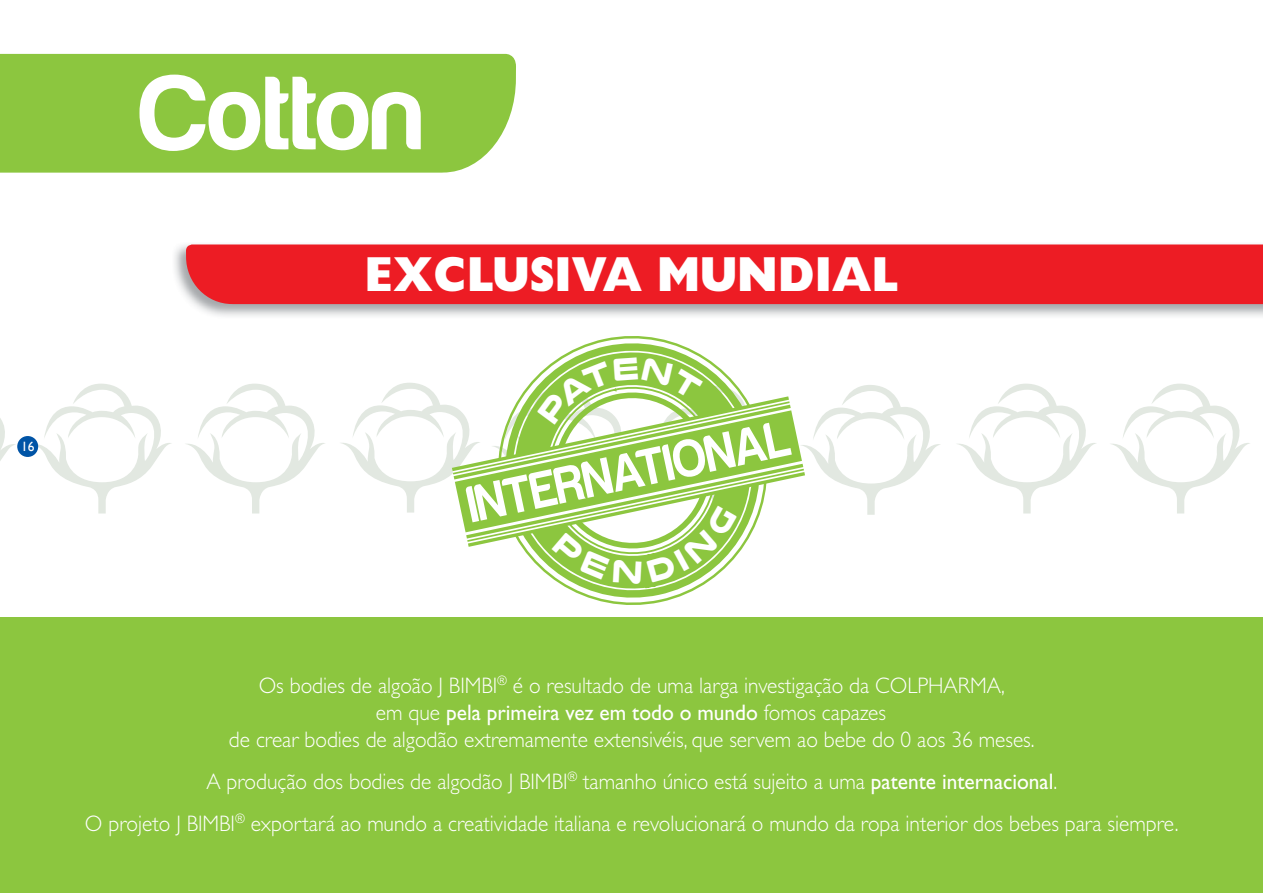
<style>
.page{position:relative;width:1263px;height:893px;background:#fff}
.page>*{position:absolute;margin:0;border:0;box-sizing:border-box;transform-origin:0 0}
.t1{font:108px "Harabara";letter-spacing:.01em;color:#fff}
.t2{font:53.25px "Harabara";color:#fff;scale:.9 1}
.t3{font:800 49.5px "Gill Sans Std";letter-spacing:-.005em;color:#fff;scale:.9 1}
.t4{font:300 22.5px/27px "Gill Sans Std";color:#fff;text-align:center;scale:.95 1}
.t5{font:13.5px "Gill Sans";color:#fff}
.s1{font-weight:400}
</style>
<div class="page">
<svg style="left:1112px;top:384px;width:138px;height:129px"></svg>
<svg style="left:958px;top:384px;width:138px;height:129px"></svg>
<svg style="left:0;top:418px;width:15px;height:43px"></svg>
<svg style="left:187px;top:384px;width:138px;height:129px"></svg>
<svg style="left:31px;top:384px;width:140px;height:129px"></svg>
<div style="left:0;top:617px;width:1263px;height:276px;background:#8cc63f"></div>
<div style="left:186px;top:244px;width:1077px;height:60px;background:#ed1c24"></div>
<svg style="left:559px;top:336px;width:147px;height:269px"></svg>
<div style="left:0;top:54px;width:516px;height:119px;background:#8cc63f"></div>
<div style="left:17px;top:436px;width:21px;height:21px;background:#0054a6;border-radius:50%"></div>
<svg style="left:341px;top:358px;width:599px;height:226px"></svg>
<p class="t5" style="left:21px;top:438px;width:15px">16</p>
<h1 class="t1" style="left:141px;top:57px;width:284px">Cotton</h1>
<h3 class="t3" style="left:365px;top:256px;width:593px">EXCLUSIVA MUNDIAL</h3>
<h2 class="t2" style="left:463px;top:478px;width:365px;rotate:-12deg">INTERNATIONAL</h2>
<p class="t4" style="left:229px;top:674px;width:849px">Os bodies de algoão J BIMBI<sup>®</sup> é o resultado de uma larga investigação da COLPHARMA,<br>em que <span class="s1">pela primeira vez em todo o mundo</span> fomos capazes<br>de crear bodies de algodão extremamente extensivéis, que servem ao bebe do 0 aos 36 meses.</p>
<p class="t4" style="left:85px;top:763px;width:1153px;line-height:42px">A produção dos bodies de algodão J BIMBI<sup>®</sup> tamanho único está sujeito a uma <span class="s1">patente internacional</span>.<br>O projeto J BIMBI<sup>®</sup> exportará ao mundo a creatividade italiana e revolucionará o mundo da ropa interior dos bebes para siempre.</p>
</div>
